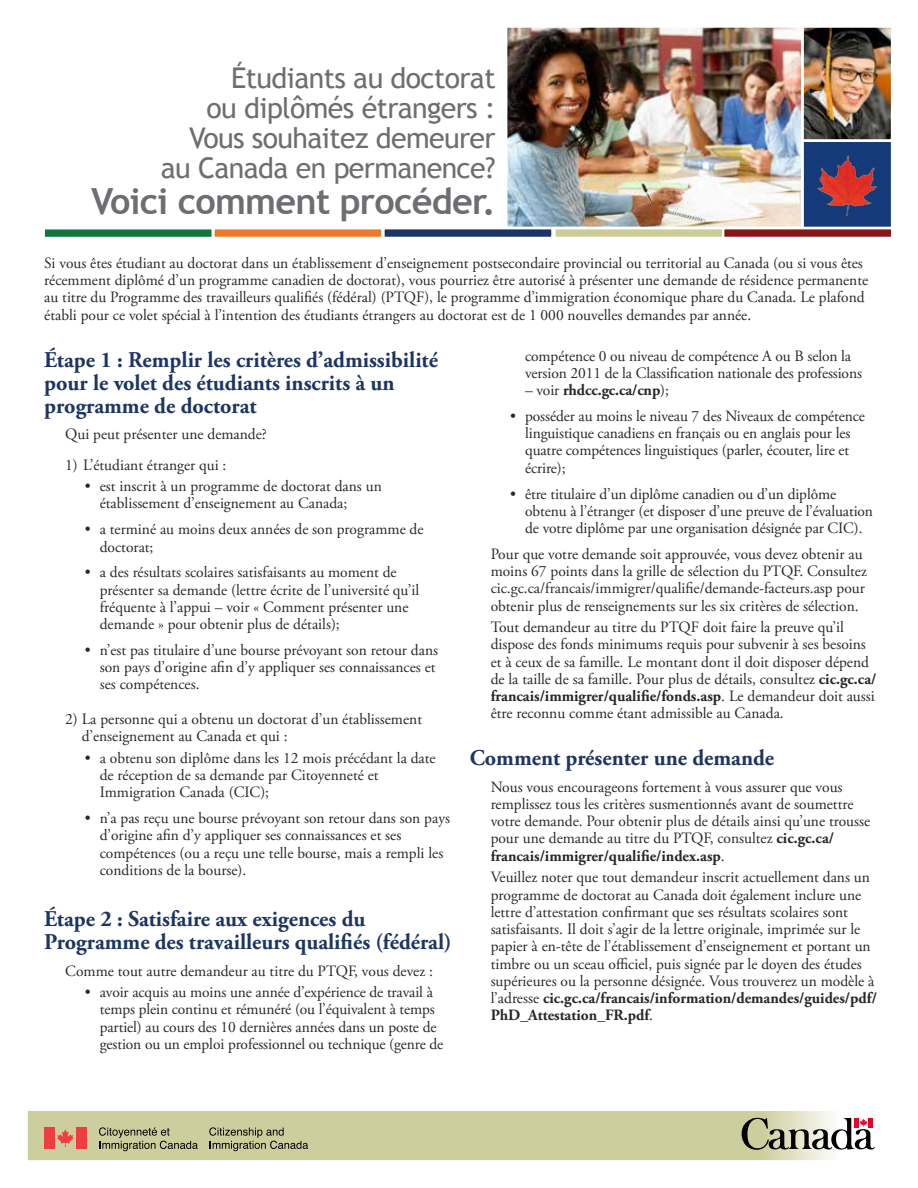
<style>
.page{position:relative;width:918px;height:1188px;background:#fff}
.page>*{position:absolute;margin:0;border:0;box-sizing:border-box;transform-origin:0 0}
.t1{font:700 36px "Trebuchet MS";letter-spacing:-.02em;color:#6d6e71}
.t2{font:28.5px/30px "Trebuchet MS";letter-spacing:-.02em;color:#6d6e71;text-align:right}
.t3{font:700 22.5px/23.2px "Adobe Garamond Pro";color:#1c3564}
.t4{font:15.75px/17.2px "Adobe Garamond Pro";color:#292829}
.t5{font:700 15.75px "Adobe Garamond Pro";letter-spacing:-.005em;color:#292829}
.s1{font-weight:400}
.s2{font-weight:700}
</style>
<div class="page">
<div style="left:27px;top:1110px;width:864px;height:51px;background:#cbcc98;border:1px solid #fff"></div>
<img style="left:804px;top:29px;width:86px;height:109px">
<div style="left:800px;top:26px;width:93px;height:115px;border:2px solid #fff"></div>
<div style="left:799px;top:141px;width:93px;height:87px;background:#153a7a"></div>
<img style="left:817px;top:155px;width:60px;height:61px">
<div style="left:798px;top:140px;width:95px;height:89px;border:2px solid #fff"></div>
<img style="left:509px;top:29px;width:291px;height:197px">
<div style="left:505px;top:25px;width:299px;height:205px;border:3px solid #fff"></div>
<div style="left:723px;top:228px;width:170px;height:10px;background:#871619;border:2px solid #fff"></div>
<div style="left:554px;top:228px;width:170px;height:10px;background:#cbcc98;border:2px solid #fff"></div>
<div style="left:383px;top:228px;width:170px;height:10px;background:#1c3564;border:2px solid #fff"></div>
<div style="left:213px;top:228px;width:170px;height:10px;background:#eb7b28;border:2px solid #fff"></div>
<div style="left:43px;top:228px;width:170px;height:10px;background:#0e773c;border:2px solid #fff"></div>
<div style="left:45px;top:1128px;width:10px;height:21px;background:#ef3e42"></div>
<svg style="left:57px;top:1129px;width:16px;height:18px"></svg>
<div style="left:76px;top:1128px;width:10px;height:21px;background:#ef3e42"></div>
<svg style="left:209px;top:1127px;width:99px;height:24px"></svg>
<svg style="left:99px;top:1127px;width:99px;height:24px"></svg>
<svg style="left:742px;top:1118px;width:133px;height:32px"></svg>
<hr style="left:854px;top:1118px;width:4px;height:10px;background:#eb0029">
<div style="left:868px;top:1118px;width:5px;height:10px;background:#eb0029"></div>
<h2 class="t2" style="left:161px;top:63px;width:336px">Étudiants au doctorat<br>ou diplômés étrangers :<br>Vous souhaitez demeurer au Canada en permanence?</h2>
<h1 class="t1" style="left:91px;top:179px;width:406px">Voici comment procéder.</h1>
<p class="t4" style="left:44px;top:255px;width:825px">Si vous êtes étudiant au doctorat dans un établissement d’enseignement postsecondaire provincial ou territorial au Canada (ou si vous êtes récemment diplômé d’un programme canadien de doctorat), vous pourriez être autorisé à présenter une demande de résidence permanente au titre du Programme des travailleurs qualifiés (fédéral) (PTQF), le programme d’immigration économique phare du Canada. Le plafond établi pour ce volet spécial à l’intention des étudiants étrangers au doctorat est de 1 000 nouvelles demandes par année.</p>
<h3 class="t3" style="left:44px;top:348px;width:395px">Étape 1 : Remplir les critères d’admissibilité pour le volet des étudiants inscrits à un programme de doctorat</h3>
<p class="t4" style="left:65px;top:426px;width:203px">Qui peut présenter une demande?</p>
<p class="t4" style="left:65px;top:457px;width:163px">1) L’étudiant étranger qui :</p>
<p class="t4" style="left:100px;top:478px;width:284px;text-indent:-15px">• est inscrit à un programme de doctorat dans un établissement d’enseignement au Canada;</p>
<p class="t4" style="left:100px;top:521px;width:325px;text-indent:-15px">• a terminé au moins deux années de son programme de doctorat;</p>
<p class="t4" style="left:100px;top:564px;width:321px;text-indent:-15px">• a des résultats scolaires satisfaisants au moment de présenter sa demande (lettre écrite de l’université qu’il fréquente à l’appui – voir « Comment présenter une demande » pour obtenir plus de détails);</p>
<p class="t4" style="left:100px;top:642px;width:340px;text-indent:-15px">• n’est pas titulaire d’une bourse prévoyant son retour dans son pays d’origine afin d’y appliquer ses connaissances et ses compétences.</p>
<p class="t4" style="left:82px;top:711px;width:342px;text-indent:-17px">2) La personne qui a obtenu un doctorat d’un établissement d’enseignement au Canada et qui :</p>
<p class="t4" style="left:100px;top:750px;width:337px;text-indent:-15px">• a obtenu son diplôme dans les 12 mois précédant la date de réception de sa demande par Citoyenneté et<br>Immigration Canada (CIC);</p>
<p class="t4" style="left:100px;top:810px;width:352px;text-indent:-15px">• n’a pas reçu une bourse prévoyant son retour dans son pays d’origine afin d’y appliquer ses connaissances et ses compétences (ou a reçu une telle bourse, mais a rempli les conditions de la bourse).</p>
<h3 class="t3" style="left:44px;top:908px;width:409px">Étape 2 : Satisfaire aux exigences du<br>Programme des travailleurs qualifiés (fédéral)</h3>
<p class="t4" style="left:65px;top:962px;width:369px">Comme tout autre demandeur au titre du PTQF, vous devez :</p>
<p class="t4" style="left:100px;top:984px;width:345px;text-indent:-15px">• avoir acquis au moins une année d’expérience de travail à temps plein continu et rémunéré (ou l’équivalent à temps partiel) au cours des 10 dernières années dans un poste de gestion ou un emploi professionnel ou technique (genre de</p>
<p class="t4" style="left:525px;top:348px;width:338px">compétence 0 ou niveau de compétence A ou B selon la version 2011 de la Classification nationale des professions</p>
<p class="t5" style="left:525px;top:381px;width:145px"><span class="s1">– voir</span> rhdcc.gc.ca/cnp<span class="s1">);</span></p>
<p class="t4" style="left:525px;top:408px;width:341px;text-indent:-15px">• posséder au moins le niveau 7 des Niveaux de compétence linguistique canadiens en français ou en anglais pour les quatre compétences linguistiques (parler, écouter, lire et écrire);</p>
<p class="t4" style="left:525px;top:486px;width:349px;text-indent:-15px">• être titulaire d’un diplôme canadien ou d’un diplôme obtenu à l’étranger (et disposer d’une preuve de l’évaluation de votre diplôme par une organisation désignée par CIC).</p>
<p class="t4" style="left:491px;top:546px;width:378px">Pour que votre demande soit approuvée, vous devez obtenir au moins 67 points dans la grille de sélection du PTQF. Consultez cic.gc.ca/francais/immigrer/qualifie/demande-facteurs.asp pour obtenir plus de renseignements sur les six critères de sélection.</p>
<p class="t4" style="left:491px;top:619px;width:387px">Tout demandeur au titre du PTQF doit faire la preuve qu’il dispose des fonds minimums requis pour subvenir à ses besoins et à ceux de sa famille. Le montant dont il doit disposer dépend de la taille de sa famille. Pour plus de détails, consultez <span class="s2">cic.gc.ca/ francais/immigrer/qualifie/fonds.asp</span>. Le demandeur doit aussi être reconnu comme étant admissible au Canada.</p>
<h3 class="t3" style="left:470px;top:747px;width:306px">Comment présenter une demande</h3>
<p class="t4" style="left:491px;top:779px;width:381px">Nous vous encourageons fortement à vous assurer que vous remplissez tous les critères susmentionnés avant de soumettre votre demande. Pour obtenir plus de détails ainsi qu’une trousse pour une demande au titre du PTQF, consultez <span class="s2">cic.gc.ca/ francais/immigrer/qualifie/index.asp</span>.</p>
<p class="t4" style="left:491px;top:869px;width:388px">Veuillez noter que tout demandeur inscrit actuellement dans un programme de doctorat au Canada doit également inclure une lettre d’attestation confirmant que ses résultats scolaires sont satisfaisants. Il doit s’agir de la lettre originale, imprimée sur le papier à en-tête de l’établissement d’enseignement et portant un timbre ou un sceau officiel, puis signée par le doyen des études supérieures ou la personne désignée. Vous trouverez un modèle à l’adresse <span class="s2">cic.gc.ca/francais/information/demandes/guides/pdf/ PhD_Attestation_FR.pdf</span>.</p>
</div>
